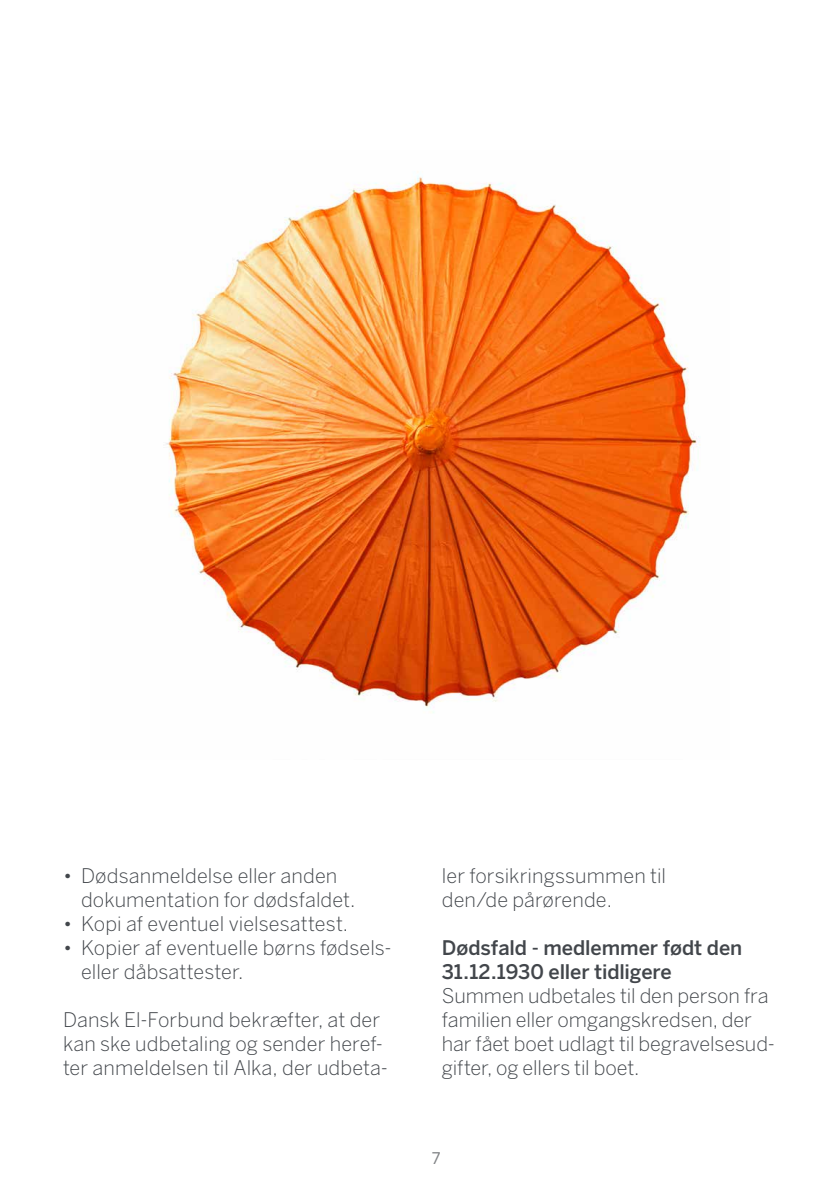
<style>
.page{position:relative;width:840px;height:1191px;background:#fff}
.page>*{position:absolute;margin:0;border:0;box-sizing:border-box;transform-origin:0 0}
.t1{font:300 20px/24px "Benton Sans";color:#42464b}
.t2{font:500 20px/24px "Benton Sans";letter-spacing:-.005em;color:#42464b}
.t3{font:16px "Benton Sans";color:#808285}
</style>
<div class="page">
<img style="left:166px;top:175px;width:534px;height:538px">
<p class="t1" style="left:81px;top:863px;width:276px;text-indent:-18px">• Dødsanmeldelse eller anden dokumentation for dødsfaldet.</p>
<p class="t1" style="left:63px;top:911px;width:286px">• Kopi af eventuel vielsesattest.</p>
<p class="t1" style="left:81px;top:935px;width:312px;text-indent:-18px">• Kopier af eventuelle børns fødsels&shy;eller dåbsattester.</p>
<p class="t1" style="left:63px;top:1007px;width:326px">Dansk El-Forbund bekræfter, at der kan ske udbetaling og sender heref&shy;ter anmeldelsen til Alka, der udbeta-</p>
<p class="t1" style="left:441px;top:863px;width:226px">ler forsikringssummen til den/de pårørende.</p>
<p class="t2" style="left:441px;top:935px;width:302px">Dødsfald - medlemmer født den<br>31.12.1930 eller tidligere</p>
<p class="t1" style="left:441px;top:983px;width:334px">Summen udbetales til den person fra familien eller omgangskredsen, der har fået boet udlagt til begravelsesud&shy;gifter, og ellers til boet.</p>
<p class="t3" style="left:431px;top:1148px;width:10px">7</p>
</div>
